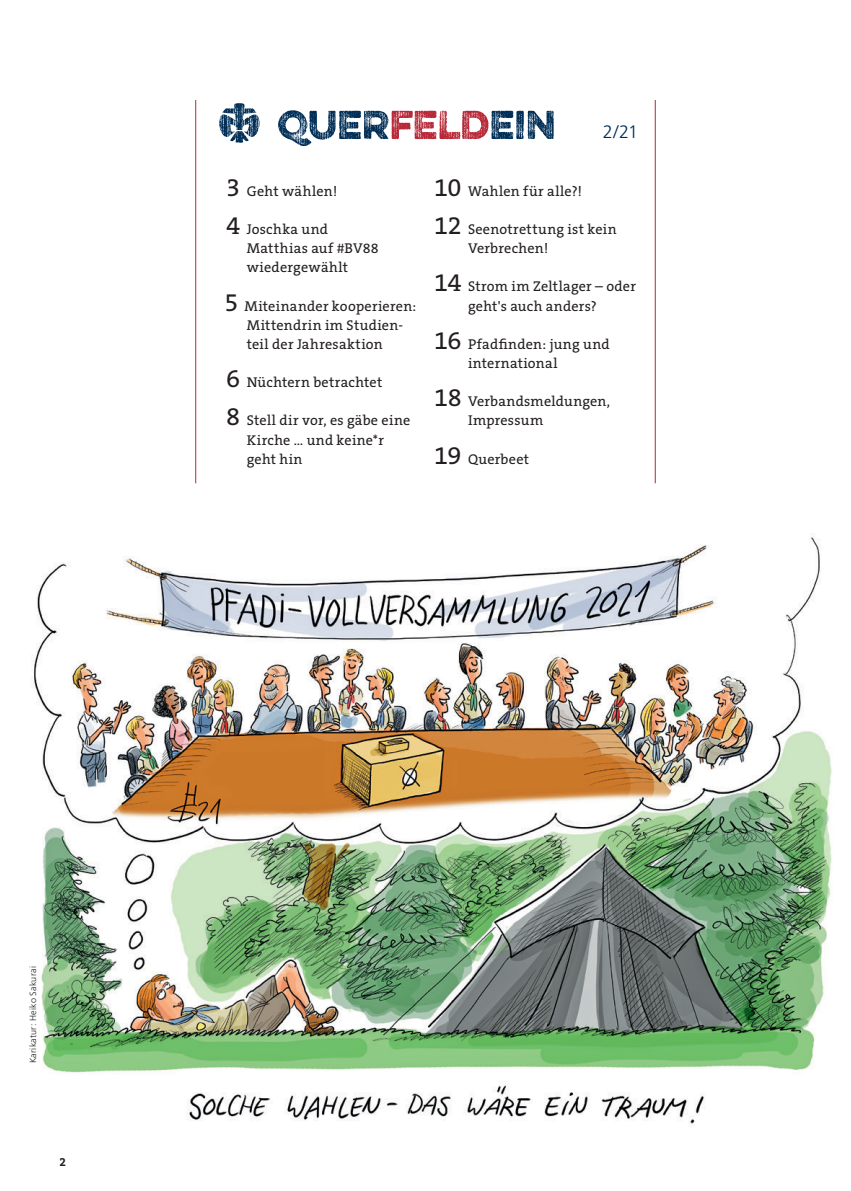
<style>
.page{position:relative;width:851px;height:1191px;background:#fff}
.page>*{position:absolute;margin:0;border:0;box-sizing:border-box;transform-origin:0 0}
.t1{font:300 18px "Frutiger LT Std";color:#002e56}
.t2{font:14.25px/19.2px "The Serif B W5 Plain";letter-spacing:.015em;color:#231f20}
.t3{font:14.25px "The Serif B W5 Plain";letter-spacing:.04em;color:#231f20}
.t4{font:700 12px "The Serif B W7";color:#231f20}
.t5{font:300 9px "Frutiger LT Std";letter-spacing:.025em;color:#231f20}
.s1{font-size:25.5px}
</style>
<div class="page">
<img style="left:31px;top:533px;width:802px;height:591px">
<hr style="left:195px;top:100px;width:1px;height:383px;background:#b82837">
<hr style="left:654px;top:100px;width:1px;height:383px;background:#b82837">
<svg style="left:278px;top:110px;width:275px;height:36px"></svg>
<svg style="left:219px;top:103px;width:41px;height:40px"></svg>
<p class="t2" style="left:226px;top:181px;width:113px"><span class="s1">3</span> Geht wählen!</p>
<p class="t2" style="left:247px;top:219px;width:133px;text-indent:-21px"><span class="s1">4</span> Joschka und<br>Matthias auf #BV88 wiedergewählt</p>
<p class="t2" style="left:247px;top:296px;width:171px;text-indent:-22px"><span class="s1">5</span> Miteinander kooperieren:<br>Mittendrin im Studien&shy;teil der Jahresaktion</p>
<p class="t2" style="left:226px;top:373px;width:158px"><span class="s1">6</span> Nüchtern betrachtet</p>
<p class="t2" style="left:247px;top:411px;width:165px;text-indent:-21px"><span class="s1">8</span> Stell dir vor, es gäbe eine<br>Kirche … und keine*r geht hin</p>
<p class="t1" style="left:603px;top:122px;width:37px">2/21</p>
<p class="t3" style="left:434px;top:182px;width:149px"><span class="s1">10</span> Wahlen für alle?!</p>
<p class="t2" style="left:468px;top:219px;width:150px;text-indent:-34px"><span class="s1">12</span> Seenotrettung ist kein<br>Verbrechen!</p>
<p class="t2" style="left:434px;top:277px;width:203px;text-align:center"><span class="s1">14</span> Strom im Zeltlager – oder geht's auch anders?</p>
<p class="t2" style="left:468px;top:334px;width:143px;text-indent:-34px"><span class="s1">16</span> Pfadfinden: jung und international</p>
<p class="t2" style="left:468px;top:392px;width:143px;text-indent:-34px"><span class="s1">18</span> Verbandsmeldungen,<br>Impressum</p>
<p class="t2" style="left:434px;top:449px;width:97px"><span class="s1">19</span> Querbeet</p>
<p class="t5" style="left:28px;top:1063px;width:98px;rotate:-90deg">Karikatur: Heiko Sakurai</p>
<p class="t4" style="left:60px;top:1153px;width:8px">2</p>
</div>
